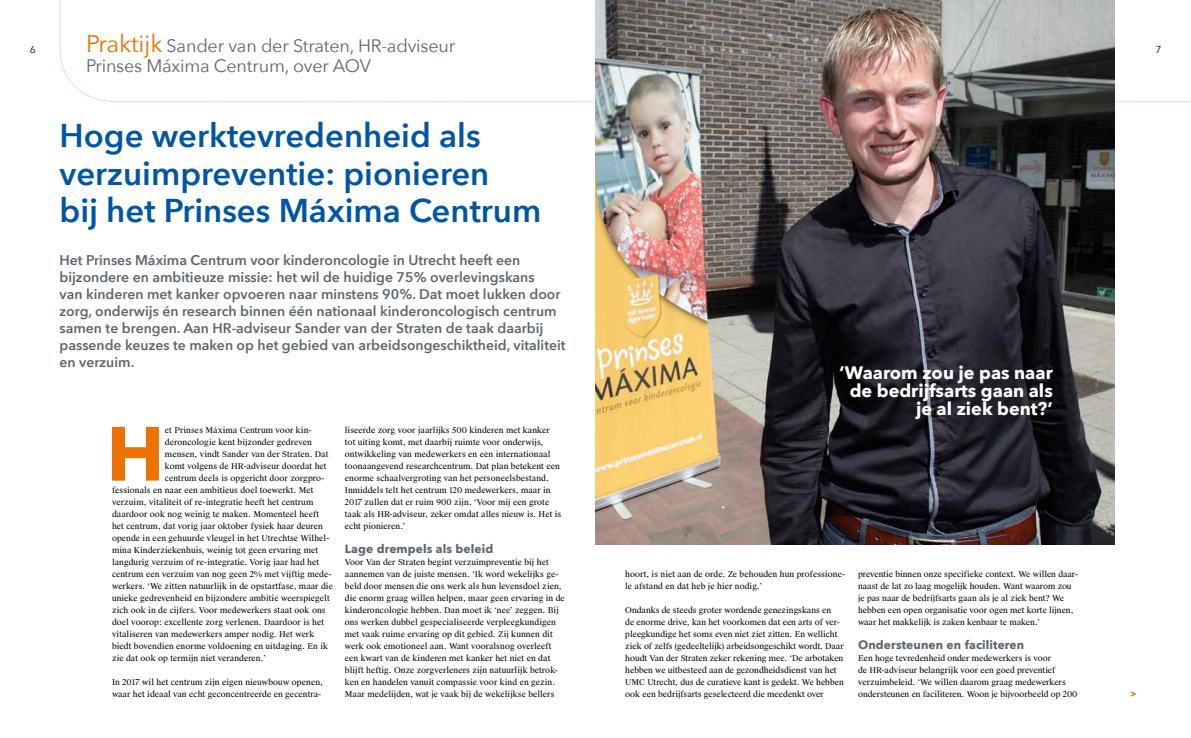
<style>
.page{position:relative;width:1191px;height:738px;background:#fff}
.page>*{position:absolute;margin:0;border:0;box-sizing:border-box;transform-origin:0 0}
.t1{font:700 75.8px "Avenir Next";color:#ea7200}
.t2{font:600 32.9px/37.6px "Avenir Next";color:#0056a4}
.t3{font:18px/20px "Avenir Next";letter-spacing:-.01em;color:#5c6670}
.t4{font:700 18px/18px "Avenir Next";color:#fff;text-align:right}
.t5{font:600 14px/17px "Avenir Next";color:#5c6670}
.t6{font:700 12px "Avenir Next";letter-spacing:.005em;color:#5c6670}
.t7{font:10px "Avenir Next";color:#000;scale:1.04 1}
.t8{font:700 10px "Avenir Next";color:#ea7200}
.t9{font:8px/12px "Suisse Works";letter-spacing:.01em;color:#000}
.s1{font-size:24px;color:#ea7200}
</style>
<div class="page">
<svg style="left:59px;top:0;width:1132px;height:103px"></svg>
<img style="left:595px;top:0;width:519px;height:544px">
<h3 class="t3" style="left:86px;top:35px;width:371px"><span class="s1">Praktijk</span> Sander van der Straten, HR-adviseur<br>Prinses Máxima Centrum, over AOV</h3>
<p class="t7" style="left:30px;top:41px;width:7px">6</p>
<p class="t7" style="left:1155px;top:41px;width:7px">7</p>
<h2 class="t2" style="left:60px;top:116px;width:483px">Hoge werktevredenheid als verzuimpreventie: pionieren<br>bij het Prinses Máxima Centrum</h2>
<p class="t5" style="left:60px;top:250px;width:507px">Het Prinses Máxima Centrum voor kinderoncologie in Utrecht heeft een bijzondere en ambitieuze missie: het wil de huidige 75% overlevingskans<br>van kinderen met kanker opvoeren naar minstens 90%. Dat moet lukken door zorg, onderwijs én research binnen één nationaal kinderoncologisch centrum samen te brengen. Aan HR-adviseur Sander van der Straten de taak daarbij passende keuzes te maken op het gebied van arbeidsongeschiktheid, vitaliteit en verzuim.</p>
<h1 class="t1" style="left:106px;top:388px;width:59px">H</h1>
<p class="t9" style="left:165px;top:423px;width:148px">et Prinses Máxima Centrum voor kin-</p>
<p class="t9" style="left:165px;top:435px;width:148px">deroncologie kent bijzonder gedreven</p>
<p class="t9" style="left:165px;top:447px;width:165px">mensen, vindt Sander van der Straten. Dat</p>
<p class="t9" style="left:165px;top:459px;width:163px">komt volgens de HR-adviseur doordat het</p>
<p class="t9" style="left:165px;top:471px;width:161px">centrum deels is opgericht door zorgpro-</p>
<p class="t9" style="left:112px;top:483px;width:203px">fessionals en naar een ambitieus doel toewerkt. Met</p>
<p class="t9" style="left:112px;top:495px;width:203px">verzuim, vitaliteit of re-integratie heeft het centrum</p>
<p class="t9" style="left:112px;top:507px;width:209px">daardoor ook nog weinig te maken. Momenteel heeft</p>
<p class="t9" style="left:112px;top:519px;width:212px">het centrum, dat vorig jaar oktober fysiek haar deuren</p>
<p class="t9" style="left:112px;top:531px;width:219px">opende in een gehuurde vleugel in het Utrechtse Wilhel-</p>
<p class="t9" style="left:112px;top:543px;width:208px">mina Kinderziekenhuis, weinig tot geen ervaring met</p>
<p class="t9" style="left:112px;top:555px;width:209px">langdurig verzuim of re-integratie. Vorig jaar had het</p>
<p class="t9" style="left:112px;top:567px;width:221px">centrum een verzuim van nog geen 2% met vijftig mede-</p>
<p class="t9" style="left:112px;top:579px;width:222px">werkers. ‘We zitten natuurlijk in de opstartfase, maar die</p>
<p class="t9" style="left:112px;top:591px;width:219px">unieke gedrevenheid en bijzondere ambitie weerspiegelt</p>
<p class="t9" style="left:112px;top:603px;width:215px">zich ook in de cijfers. Voor medewerkers staat ook ons</p>
<p class="t9" style="left:112px;top:615px;width:214px">doel voorop: excellente zorg verlenen. Daardoor is het</p>
<p class="t9" style="left:112px;top:627px;width:204px">vitaliseren van medewerkers amper nodig. Het werk</p>
<p class="t9" style="left:112px;top:639px;width:218px">biedt bovendien enorme voldoening en uitdaging. En ik</p>
<p class="t9" style="left:112px;top:651px;width:155px">zie dat ook op termijn niet veranderen.’</p>
<p class="t9" style="left:112px;top:675px;width:212px">In 2017 wil het centrum zijn eigen nieuwbouw openen, waar het ideaal van echt geconcentreerde en gecentra-</p>
<p class="t9" style="left:345px;top:423px;width:218px">liseerde zorg voor jaarlijks 500 kinderen met kanker tot uiting komt, met daarbij ruimte voor onderwijs, ontwikkeling van medewerkers en een internationaal toonaangevend researchcentrum. Dat plan betekent een enorme schaalvergroting van het personeelsbestand.<br>Inmiddels telt het centrum 120 medewerkers, maar in 2017 zullen dat er ruim 900 zijn. ‘Voor mij een grote taak als HR-adviseur, zeker omdat alles nieuw is. Het is echt pionieren.’</p>
<h3 class="t6" style="left:345px;top:537px;width:150px">Lage drempels als beleid</h3>
<p class="t9" style="left:345px;top:555px;width:221px">Voor Van der Straten begint verzuimpreventie bij het aannemen van de juiste mensen. ‘Ik word wekelijks ge&shy;beld door mensen die ons werk als hun levensdoel zien, die enorm graag willen helpen, maar geen ervaring in de kinderoncologie hebben. Dan moet ik ‘nee’ zeggen. Bij ons werken dubbel gespecialiseerde verpleegkundigen met vaak ruime ervaring op dit gebied. Zij kunnen dit werk ook emotioneel aan. Want vooralsnog overleeft een kwart van de kinderen met kanker het niet en dat blijft heftig. Onze zorgverleners zijn natuurlijk betrok&shy;ken en handelen vanuit compassie voor kind en gezin.<br>Maar medelijden, wat je vaak bij de wekelijkse bellers</p>
<h3 class="t4" style="left:839px;top:363px;width:215px">‘Waarom zou je pas naar de bedrijfsarts gaan als je al ziek bent?’</h3>
<p class="t9" style="left:625px;top:567px;width:221px">hoort, is niet aan de orde. Ze behouden hun professione&shy;le afstand en dat heb je hier nodig.’</p>
<p class="t9" style="left:625px;top:603px;width:220px">Ondanks de steeds groter wordende genezingskans en<br>de enorme drive, kan het voorkomen dat een arts of ver&shy;pleegkundige het soms even niet ziet zitten. En wellicht ziek of zelfs (gedeeltelijk) arbeidsongeschikt wordt. Daar houdt Van der Straten zeker rekening mee. ‘De arbotaken hebben we uitbesteed aan de gezondheidsdienst van het UMC Utrecht, dus de curatieve kant is gedekt. We hebben ook een bedrijfsarts geselecteerd die meedenkt over</p>
<p class="t9" style="left:858px;top:567px;width:221px">preventie binnen onze specifieke context. We willen daar&shy;naast de lat zo laag mogelijk houden. Want waarom zou je pas naar de bedrijfsarts gaan als je al ziek bent? We hebben een open organisatie voor ogen met korte lijnen, waar het makkelijk is zaken kenbaar te maken.’</p>
<h3 class="t6" style="left:858px;top:633px;width:168px">Ondersteunen en faciliteren</h3>
<p class="t9" style="left:858px;top:651px;width:221px">Een hoge tevredenheid onder medewerkers is voor<br>de HR-adviseur belangrijk voor een goed preventief verzuimbeleid. ‘We willen daarom graag medewerkers ondersteunen en faciliteren. Woon je bijvoorbeeld op 200</p>
<p class="t8" style="left:1130px;top:684px;width:8px">&gt;</p>
</div>
